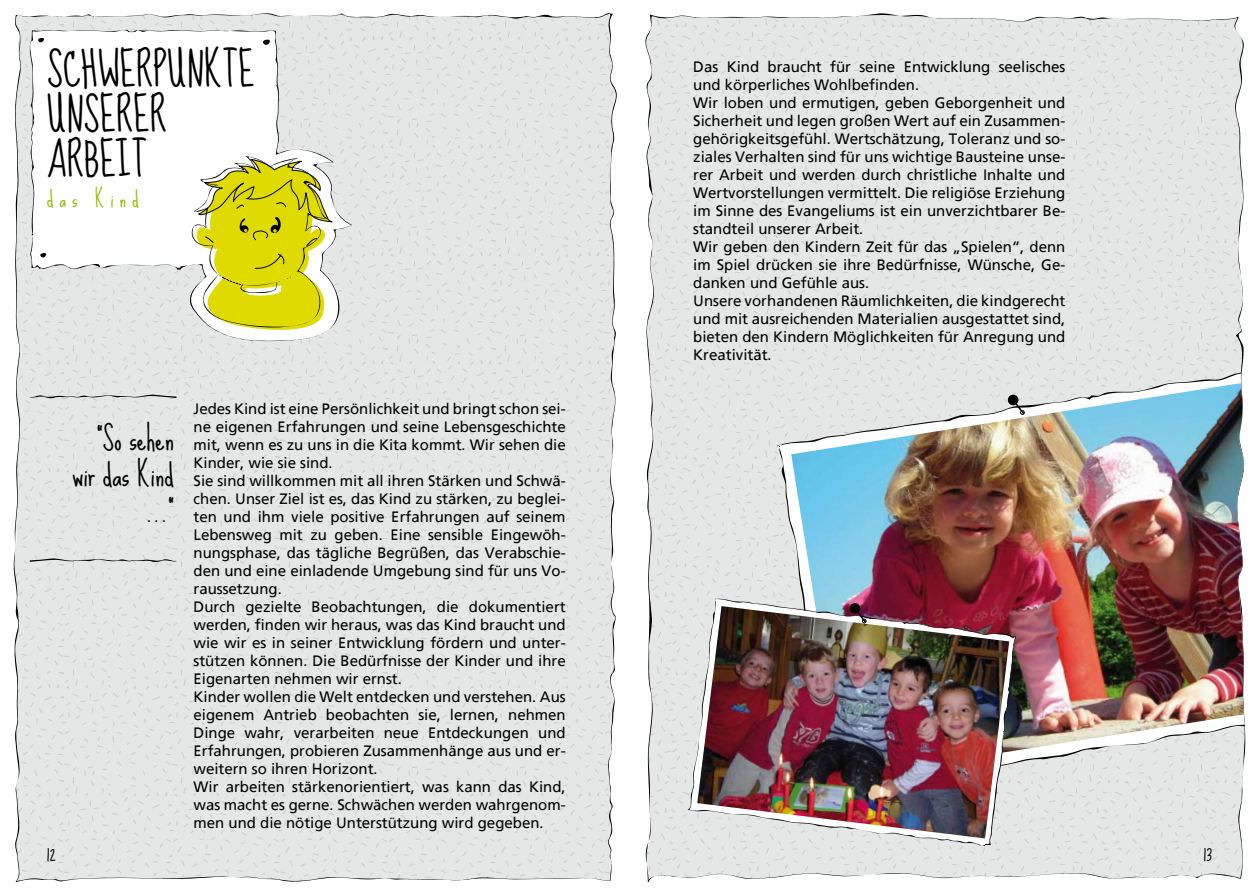
<style>
.page{position:relative;width:1259px;height:893px;background:#fff}
.page>*{position:absolute;margin:0;border:0;box-sizing:border-box;transform-origin:0 0}
.t1{font:37.5px/45px "Sue Ellen Francisco";color:#000}
.t2{font:27px/36px "Sue Ellen Francisco";color:#000;text-align:right}
.t3{font:19.5px "Sue Ellen Francisco";letter-spacing:.3em;color:#97bf0d}
.t4{font:16.5px "Sue Ellen Francisco";color:#000}
.t5{font:15px/18px "Frutiger Linotype";color:#000}
</style>
<div class="page">
<img style="left:645px;top:13px;width:601px;height:869px">
<svg style="left:13px;top:13px;width:604px;height:868px;background:#e5e6df"></svg>
<h1 class="t1" style="left:47px;top:50px;width:209px">SCHWERPUNKTE<br>UNSERER<br>ARBEIT</h1>
<h3 class="t3" style="left:47px;top:189px;width:94px">DAS KIND</h3>
<h2 class="t2" style="left:72px;top:423px;width:103px">“SO SEHEN<br>WIR DAS KIND ...“</h2>
<p class="t5" style="left:193px;top:400px;width:374px">Jedes Kind ist eine Persönlichkeit und bringt schon sei&shy;ne eigenen Erfahrungen und seine Lebensgeschichte mit, wenn es zu uns in die Kita kommt. Wir sehen die Kinder, wie sie sind.<br>Sie sind willkommen mit all ihren Stärken und Schwä&shy;chen. Unser Ziel ist es, das Kind zu stärken, zu beglei&shy;ten und ihm viele positive Erfahrungen auf seinem Lebensweg mit zu geben. Eine sensible Eingewöh&shy;nungsphase, das tägliche Begrüßen, das Verabschie&shy;den und eine einladende Umgebung sind für uns Vo&shy;raussetzung.<br>Durch gezielte Beobachtungen, die dokumentiert werden, finden wir heraus, was das Kind braucht und wie wir es in seiner Entwicklung fördern und unter&shy;stützen können. Die Bedürfnisse der Kinder und ihre Eigenarten nehmen wir ernst.<br>Kinder wollen die Welt entdecken und verstehen. Aus eigenem Antrieb beobachten sie, lernen, nehmen Dinge wahr, verarbeiten neue Entdeckungen und Erfahrungen, probieren Zusammenhänge aus und er&shy;weitern so ihren Horizont.<br>Wir arbeiten stärkenorientiert, was kann das Kind, was macht es gerne. Schwächen werden wahrgenom&shy;men und die nötige Unterstützung wird gegeben.</p>
<p class="t5" style="left:693px;top:58px;width:374px">Das Kind braucht für seine Entwicklung seelisches und körperliches Wohlbefinden.<br>Wir loben und ermutigen, geben Geborgenheit und Sicherheit und legen großen Wert auf ein Zusammen&shy;gehörigkeitsgefühl. Wertschätzung, Toleranz und so&shy;ziales Verhalten sind für uns wichtige Bausteine unse&shy;rer Arbeit und werden durch christliche Inhalte und Wertvorstellungen vermittelt. Die religiöse Erziehung im Sinne des Evangeliums ist ein unverzichtbarer Be&shy;standteil unserer Arbeit.<br>Wir geben den Kindern Zeit für das „Spielen“, denn im Spiel drücken sie ihre Bedürfnisse, Wünsche, Ge&shy;danken und Gefühle aus.<br>Unsere vorhandenen Räumlichkeiten, die kindgerecht und mit ausreichenden Materialien ausgestattet sind, bieten den Kindern Möglichkeiten für Anregung und Kreativität.</p>
<p class="t4" style="left:47px;top:846px;width:11px">12</p>
<p class="t4" style="left:1203px;top:846px;width:10px">13</p>
</div>
